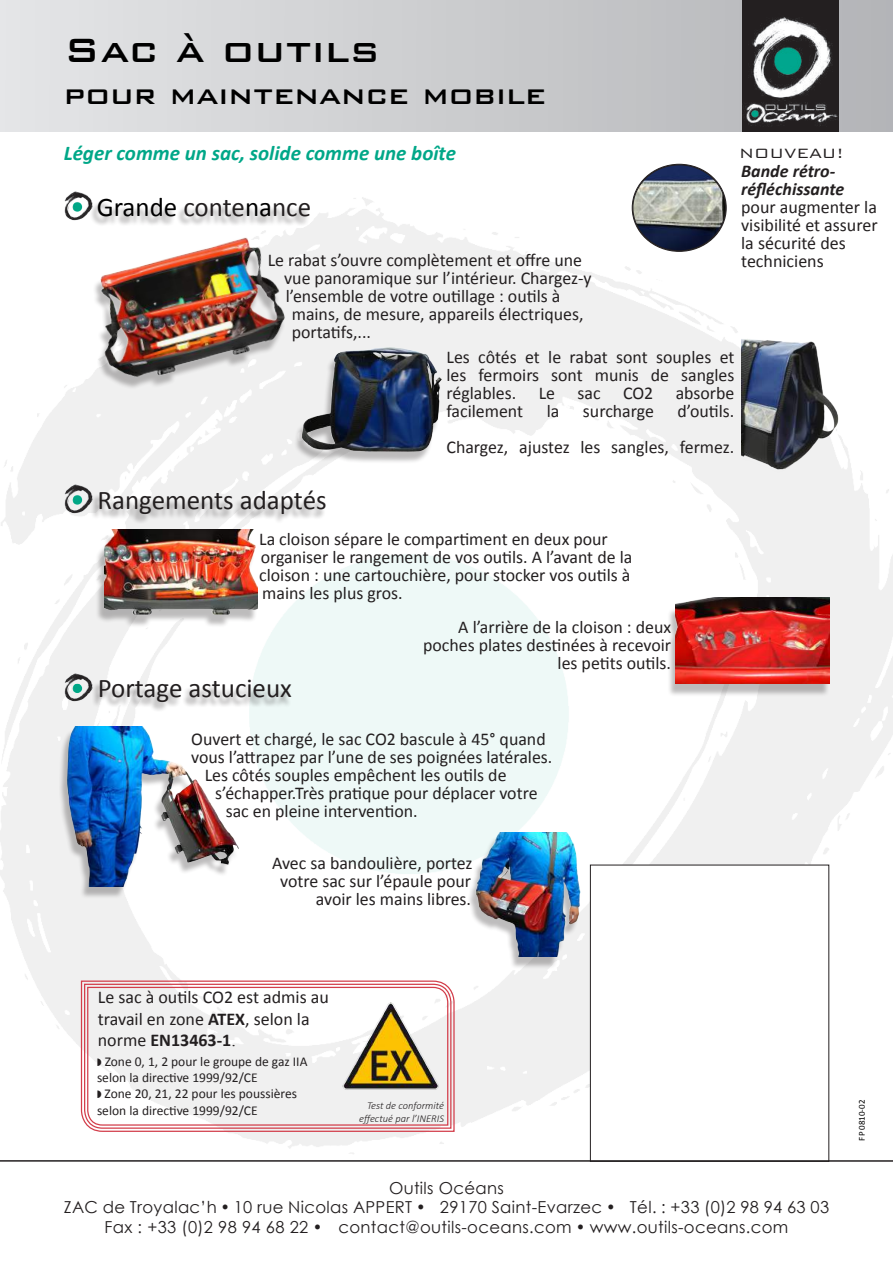
<style>
.page{position:relative;width:893px;height:1263px;background:#fff}
.page>*{position:absolute;margin:0;border:0;box-sizing:border-box;transform-origin:0 0}
.t1{font:500 45px "Bank Gothic BT";color:#000}
.t2{font:500 34.5px "Bank Gothic BT";color:#000}
.t3{font:27px "Calibri";color:#231f20}
.t4{font:27px "Calibri";color:#000}
.t5{font:italic 700 21px "Calibri";color:#00a788}
.t6{font:18px/18px "Calibri";color:#231f20}
.t7{font:italic 700 18px/18px "Calibri";color:#231f20}
.t8{font:300 18px "Bank Gothic BT";color:#231f20}
.t9{font:16.5px/19.8px "Century Gothic";letter-spacing:.02em;color:#231f20;text-align:center}
.t10{font:13.5px "Calibri";color:#231f20}
.t11{font:italic 300 10.5px/12.6px "Calibri";color:#231f20;text-align:right}
.t12{font:9px "Calibri";color:#000}
.s1{color:#231f20}
.s2{font-weight:700}
.s3{font-family:"Times New Roman"}
</style>
<div class="page">
<svg style="left:0;top:0;width:893px;height:131px;background:#cdced1"></svg>
<img style="left:0;top:197px;width:893px;height:963px">
<img style="left:63px;top:484px;width:30px;height:30px">
<img style="left:63px;top:191px;width:30px;height:29px">
<div style="left:590px;top:865px;width:239px;height:296px;background:#fff"></div>
<div style="left:590px;top:865px;width:239px;height:297px;border:1px solid #231f20"></div>
<div style="left:89px;top:200px;width:221px;height:27px;background:#231f20;opacity:.4"></div>
<div style="left:91px;top:493px;width:235px;height:31px;background:#231f20;opacity:.4"></div>
<img style="left:63px;top:672px;width:30px;height:30px">
<div style="left:92px;top:682px;width:199px;height:30px;background:#231f20;opacity:.4"></div>
<hr style="left:0;top:1160px;width:893px;height:2px;background:#231f20">
<div style="left:293px;top:351px;width:148px;height:113px;background:#231f20;opacity:.3"></div>
<img style="left:299px;top:344px;width:148px;height:112px">
<img style="left:81px;top:225px;width:221px;height:172px">
<div style="left:95px;top:534px;width:162px;height:94px;background:#231f20;opacity:.3"></div>
<img style="left:104px;top:530px;width:153px;height:91px">
<div style="left:467px;top:836px;width:113px;height:133px;background:#231f20;opacity:.3"></div>
<img style="left:470px;top:832px;width:120px;height:124px">
<img style="left:741px;top:333px;width:103px;height:145px">
<div style="left:667px;top:601px;width:162px;height:96px;background:#231f20;opacity:.3"></div>
<img style="left:676px;top:597px;width:153px;height:87px">
<div style="left:59px;top:730px;width:179px;height:169px;background:#231f20;opacity:.3"></div>
<img style="left:64px;top:726px;width:177px;height:160px">
<img style="left:742px;top:0;width:96px;height:131px">
<img style="left:633px;top:165px;width:93px;height:86px">
<svg style="left:80px;top:980px;width:375px;height:152px"></svg>
<svg style="left:83px;top:983px;width:369px;height:146px"></svg>
<svg style="left:86px;top:986px;width:363px;height:140px"></svg>
<img style="left:343px;top:1002px;width:98px;height:90px">
<svg style="left:97px;top:1058px;width:4px;height:8px"></svg>
<svg style="left:97px;top:1091px;width:4px;height:7px"></svg>
<h1 class="t1" style="left:64px;top:26px;width:317px">Sac à outils</h1>
<h2 class="t2" style="left:64px;top:76px;width:484px">pour maintenance mobile</h2>
<p class="t5" style="left:64px;top:139px;width:394px">Léger comme un sac, solide comme une boîte</p>
<h3 class="t4" style="left:97px;top:190px;width:216px">Grande <span class="s1">conte</span>na<span class="s1">nce</span></h3>
<p class="t6" style="left:268px;top:252px;width:316px">Le rabat s’ouvre complètement et offre une</p>
<p class="t6" style="left:284px;top:270px;width:309px">vue panoramique sur l’intérieur. Chargez-y</p>
<p class="t6" style="left:286px;top:288px;width:276px">l’ensemble de votre outillage : outils à</p>
<p class="t6" style="left:292px;top:306px;width:293px">mains, de mesure, appareils électriques,</p>
<p class="t6" style="left:292px;top:324px;width:81px">portatifs,...</p>
<p class="t8" style="left:739px;top:143px;width:106px">NOUVEAU!</p>
<p class="t7" style="left:741px;top:162px;width:105px">Bande rétro&shy;réfléchissante</p>
<p class="t6" style="left:741px;top:198px;width:138px">pour augmenter la visibilité et assurer la sécurité des techniciens</p>
<p class="t6" style="left:446px;top:348px;width:289px;text-align:justify">Les côtés et le rabat sont souples et les fermoirs sont munis de sangles réglables. Le sac CO2 absorbe facilement</p>
<p class="t6" style="left:446px;top:393px;width:289px;line-height:36px;text-align:right">d’outils.<br>Chargez, ajustez les sangles, fermez.</p>
<p class="t6" style="left:547px;top:402px;width:14px">la</p>
<p class="t6" style="left:583px;top:402px;width:72px">surcharge</p>
<h3 class="t3" style="left:97px;top:483px;width:231px">Rangements adaptés</h3>
<p class="t6" style="left:259px;top:530px;width:375px">La cloison sépare le compartiment en deux pour organiser le rangement de vos outils. A l’avant de la cloison : une cartouchière, pour stocker vos outils à mains les plus gros.</p>
<h3 class="t3" style="left:98px;top:671px;width:196px">Portage astucieux</h3>
<p class="t6" style="left:423px;top:618px;width:249px;text-align:right">A l’arrière de la cloison : deux poches plates destinées à recevoir les petits outils.</p>
<p class="t6" style="left:191px;top:730px;width:356px">Ouvert et chargé, le sac CO2 bascule à 45° quand</p>
<p class="t6" style="left:191px;top:748px;width:363px">vous l’attrapez par l’une de ses poignées latérales.</p>
<p class="t6" style="left:205px;top:766px;width:303px">Les côtés souples empêchent les outils de</p>
<p class="t6" style="left:215px;top:784px;width:324px">s’échapper.Très pratique pour déplacer votre</p>
<p class="t6" style="left:226px;top:802px;width:193px">sac en pleine intervention.</p>
<p class="t6" style="left:272px;top:854px;width:202px;text-align:right">Avec sa bandoulière, portez votre sac sur l’épaule pour avoir les mains libres.</p>
<p class="t6" style="left:98px;top:986px;width:233px;line-height:21.6px">Le sac à outils CO2 est admis au travail en zone <span class="s2">ATEX</span>, selon la norme <span class="s2">EN13463-1</span><span class="s3">.</span></p>
<p class="t10" style="left:105px;top:1053px;width:204px">Zone 0, 1, 2 pour le groupe de gaz IIA</p>
<p class="t10" style="left:97px;top:1069px;width:162px">selon la directive 1999/92/CE</p>
<p class="t10" style="left:105px;top:1085px;width:194px">Zone 20, 21, 22 pour les poussières</p>
<p class="t10" style="left:97px;top:1102px;width:162px">selon la directive 1999/92/CE</p>
<p class="t11" style="left:359px;top:1099px;width:86px">Test de conformité effectué par l’INERIS</p>
<p class="t9" style="left:64px;top:1177px;width:767px">Outils Océans<br>ZAC de Troyalac’h • 10 rue Nicolas APPERT • 29170 Saint-Evarzec • Tél. : +33 (0)2 98 94 63 03<br>Fax : +33 (0)2 98 94 68 22 • contact@outils-oceans.com • www.outils-oceans.com</p>
<p class="t12" style="left:856px;top:1140px;width:42px;rotate:-90deg">FP 0810-02</p>
</div>
